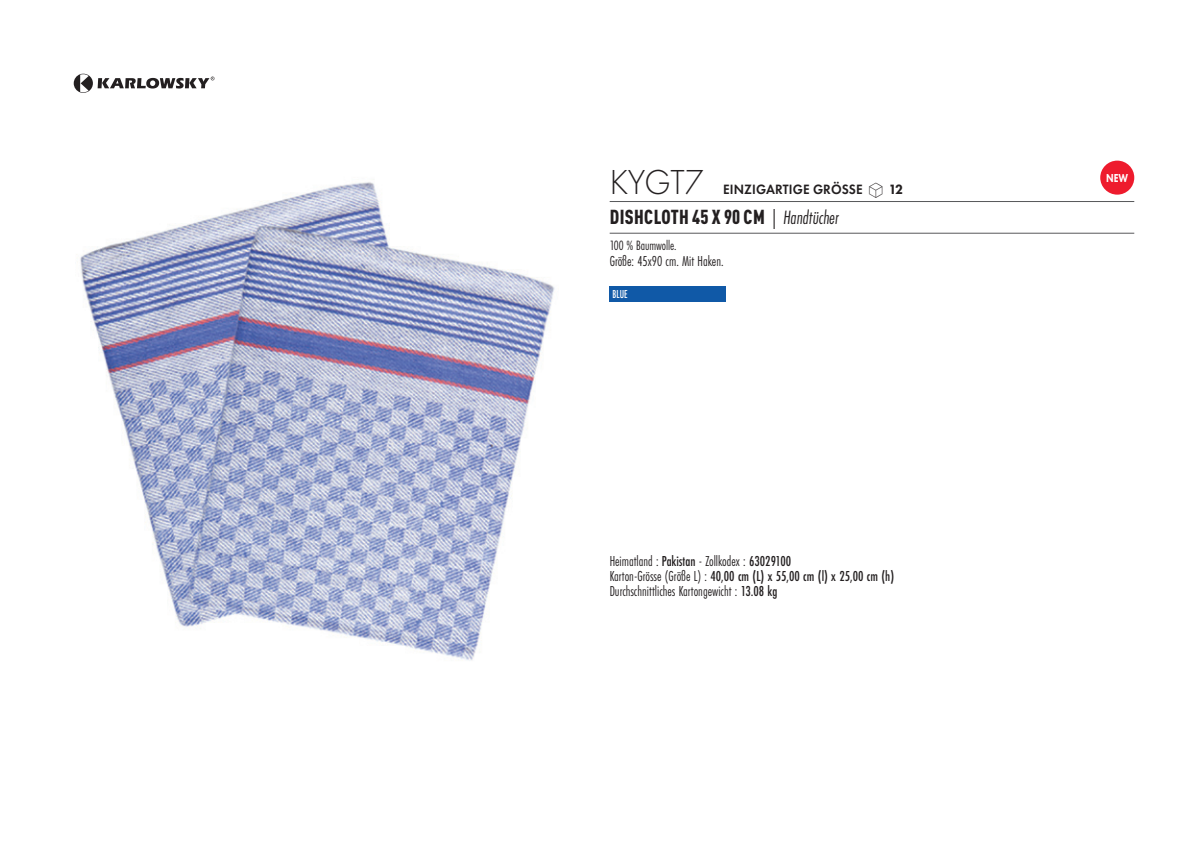
<style>
.page{position:relative;width:1191px;height:842px;background:#fff}
.page>*{position:absolute;margin:0;border:0;box-sizing:border-box;transform-origin:0 0}
.t1{font:300 36px "Futura PT";letter-spacing:-.01em;color:#231f20;scale:.95 1}
.t2{font:900 condensed 20px "DIN Pro";letter-spacing:.02em;color:#231f20;scale:.95 1}
.t3{font:15px "Futura PT Cond";color:#231f20;scale:.95 1}
.t4{font:500 15px "Futura PT Cond";color:#231f20;scale:.95 1}
.t5{font:600 14px "Futura PT";letter-spacing:.01em;color:#231f20;scale:.95 1}
.grammage_2020{font:14px "Futura PT Cond";letter-spacing:-.005em;color:#231f20;scale:.95 1}
.Coloris_nuancier_bla{font:500 12px "Futura PT Cond";color:#fff;scale:.9 1}
.nuancier_bloc_packsh{font:800 12px "Futura PT";color:#fff;scale:.8 1}
.s1{font-family:"Linotype Shapeshifter";font-weight:400;font-size:20px}
.s2{font-weight:800}
.s3{font-family:"Futura PT Cond";font-weight:400;font-style:italic;font-stretch:normal}
.s4{font-weight:500}
.s5{font-weight:400}
</style>
<div class="page">
<img style="left:73px;top:73px;width:482px;height:588px">
<svg style="left:74px;top:74px;width:140px;height:19px"></svg>
<div style="left:609px;top:286px;width:117px;height:16px;background:#1059a7"></div>
<div style="left:1100px;top:161px;width:34px;height:34px;background:#ee1b2d;border-radius:50%"></div>
<hr style="left:609px;top:201px;width:525px;height:1px;background:#57585a">
<hr style="left:609px;top:233px;width:525px;height:1px;background:#57585a">
<p class="t1" style="left:610px;top:162px;width:100px">KYGT7</p>
<p class="t5" style="left:723px;top:181px;width:191px">EINZIGARTIGE GRÖSSE <span class="s1">S</span> <span class="s2">12</span></p>
<p class="t2" style="left:610px;top:202px;width:242px">DISHCLOTH 45 X 90 CM <span class="s3">| Handtücher</span></p>
<p class="grammage_2020" style="left:609px;top:238px;width:72px">100 % Baumwolle.</p>
<p class="t3" style="left:609px;top:253px;width:121px">Größe: 45x90 cm. Mit Haken.</p>
<p class="Coloris_nuancier_bla" style="left:612px;top:287px;width:18px">BLUE</p>
<p class="t3" style="left:609px;top:552px;width:193px">Heimatland : <span class="s4">Pakistan</span> - Zollkodex : <span class="s4">63029100</span></p>
<p class="t4" style="left:609px;top:567px;width:301px"><span class="s5">Karton-Grösse (Größe L) :</span> 40,00 cm (L) x 55,00 cm (l) x 25,00 cm (h)</p>
<p class="t3" style="left:609px;top:582px;width:178px">Durchschnittliches Kartongewicht : <span class="s4">13.08 kg</span></p>
<p class="nuancier_bloc_packsh" style="left:1106px;top:171px;width:29px">NEW</p>
</div>
